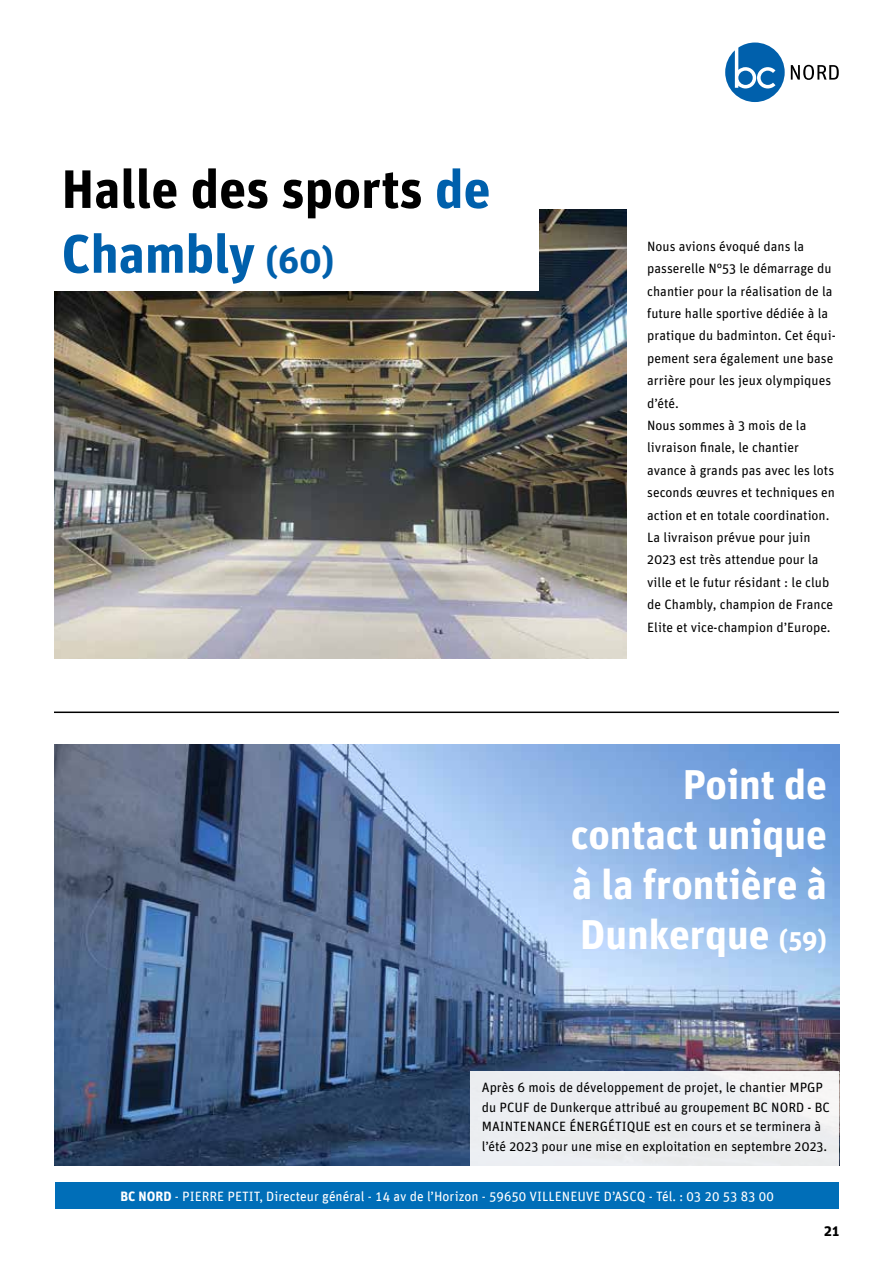
<style>
.page{position:relative;width:893px;height:1263px;background:#fff}
.page>*{position:absolute;margin:0;border:0;box-sizing:border-box;transform-origin:0 0}
.t1{font:700 54px/64.8px "Unit Pro";color:#000}
.t2{font:700 41.55px/49.8px "Unit Pro";color:#fff;text-align:justify}
.t3{font:700 15px "Unit Pro";color:#000}
.t4{font:13.5px/22.4px "Unit Pro";color:#000}
.t5{font:13.5px "Unit Regular TF";color:#fff}
.s1{color:#0060ac}
.s2{font-size:36px;color:#0060ac}
.s3{font-size:26.25px}
.s4{font-family:"Unit Pro";font-weight:700}
</style>
<div class="page">
<svg style="left:725px;top:43px;width:60px;height:59px"></svg>
<div style="left:738px;top:71px;width:15px;height:14px;background:#0060ac;border-radius:50%"></div>
<svg style="left:791px;top:65px;width:48px;height:15px"></svg>
<div style="left:55px;top:1182px;width:784px;height:27px;background:#006eb8"></div>
<hr style="left:54px;top:711px;width:785px;height:2px;background:#000">
<img style="left:54px;top:209px;width:572px;height:450px">
<div style="left:53px;top:147px;width:485px;height:144px;background:#fff"></div>
<img style="left:54px;top:745px;width:785px;height:421px">
<div style="left:471px;top:1071px;width:368px;height:96px;background:#eceef1"></div>
<h1 class="t1" style="left:61px;top:153px;width:431px">Halle des sports <span class="s1">de<br>Chambly</span> <span class="s2">(60)</span></h1>
<p class="t4" style="left:647px;top:234px;width:190px">Nous avions évoqué dans la passerelle N°53 le démarrage du chantier pour la réalisation de la future halle sportive dédiée à la pratique du badminton. Cet équi&shy;pement sera également une base arrière pour les jeux olympiques d’été.<br>Nous sommes à 3 mois de la livraison finale, le chantier avance à grands pas avec les lots seconds œuvres et techniques en action et en totale coordination.<br>La livraison prévue pour juin<br>2023 est très attendue pour la ville et le futur résidant : le club de Chambly, champion de France<br>Elite et vice-champion d’Europe.</p>
<h2 class="t2" style="left:571px;top:757px;width:258px;text-indent:112px">Point de contact unique à la frontière à Dunkerque <span class="s3">(59)</span></h2>
<p class="t4" style="left:482px;top:1077px;width:350px;line-height:19.5px">Après 6 mois de développement de projet, le chantier MPGP du PCUF de Dunkerque attribué au groupement BC NORD - BC MAINTENANCE ÉNERGÉTIQUE est en cours et se terminera à l’été 2023 pour une mise en exploitation en septembre 2023.</p>
<p class="t5" style="left:120px;top:1188px;width:655px"><span class="s4">BC NORD</span> - PIERRE PETIT, Directeur général - 14 av de l’Horizon - 59650 VILLENEUVE D’ASCQ - Tél. : 03 20 53 83 00</p>
<p class="t3" style="left:824px;top:1219px;width:16px">21</p>
</div>
